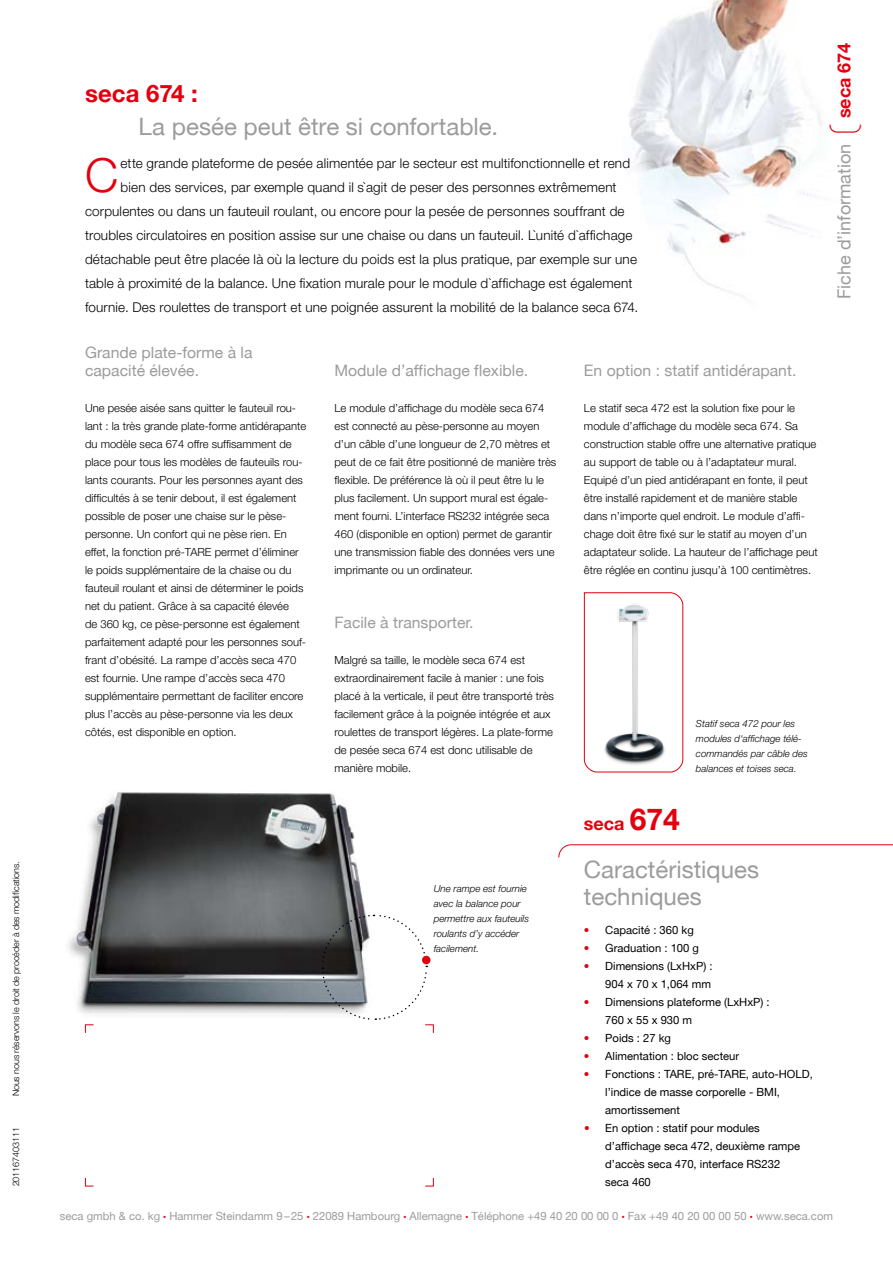
<style>
.page{position:relative;width:893px;height:1263px;background:#fff}
.page>*{position:absolute;margin:0;border:0;box-sizing:border-box;transform-origin:0 0}
.t1{font:300 47.1px "secaglobal";color:#e3000f}
.t2{font:24px/27px "secaglobal";color:#9c9c9c}
.t3{font:700 24px "secaglobal";color:#e3000f}
.t4{font:18px "secaglobal";color:#9c9c9c}
.t5{font:700 18px "secaglobal";color:#e3000f}
.t6{font:15.75px/18px "secaglobal";color:#9c9c9c}
.t7{font:300 13.5px "secaglobal";letter-spacing:.01em;color:#000}
.t8{font:300 11.25px/18px "secaglobal";color:#000}
.t9{font:11.25px/18px "secaglobal";color:#000}
.t10{font:11.25px "secaglobal";color:#9c9c9c}
.t11{font:italic 300 9.75px/15px "secaglobal";color:#000}
.t12{font:300 9px "secaglobal";letter-spacing:-.01em;color:#000}
.s1{font-size:30px}
.s2{color:#e3000f}
.s3{font-size:6px;color:#e3000f}
</style>
<div class="page">
<img style="left:629px;top:0;width:193px;height:298px">
<svg style="left:85px;top:1177px;width:9px;height:10px"></svg>
<svg style="left:425px;top:1177px;width:9px;height:10px"></svg>
<svg style="left:558px;top:844px;width:335px;height:14px"></svg>
<img style="left:68px;top:790px;width:298px;height:243px">
<svg style="left:321px;top:914px;width:113px;height:119px"></svg>
<div style="left:422px;top:956px;width:9px;height:8px;background:#e3000f;border-radius:50%"></div>
<svg style="left:584px;top:592px;width:100px;height:181px"></svg>
<p class="t12" style="left:11px;top:1096px;width:237px;rotate:-90deg">Nous nous réservons le droit de procéder à des modifications.</p>
<p class="t12" style="left:11px;top:1186px;width:61px;rotate:-90deg">201167403111</p>
<h2 class="t3" style="left:85px;top:80px;width:114px">seca 674 :</h2>
<h2 class="t2" style="left:139px;top:113px;width:361px">La pesée peut être si confortable.</h2>
<h1 class="t1" style="left:85px;top:148px;width:35px">C</h1>
<p class="t7" style="left:121px;top:155px;width:511px">ette grande plateforme de pesée alimentée par le secteur est multifonctionnelle et rend</p>
<p class="t7" style="left:121px;top:179px;width:498px">bien des services, par exemple quand il s`agit de peser des personnes extrêmement</p>
<p class="t7" style="left:85px;top:203px;width:541px">corpulentes ou dans un fauteuil roulant, ou encore pour la pesée de personnes souffrant de</p>
<p class="t7" style="left:85px;top:227px;width:549px">troubles circulatoires en position assise sur une chaise ou dans un fauteuil. L`unité d`affichage</p>
<p class="t7" style="left:85px;top:251px;width:553px">détachable peut être placée là où la lecture du poids est la plus pratique, par exemple sur une</p>
<p class="t7" style="left:85px;top:275px;width:549px">table à proximité de la balance. Une fixation murale pour le module d`affichage est également</p>
<p class="t7" style="left:85px;top:299px;width:555px">fournie. Des roulettes de transport et une poignée assurent la mobilité de la balance seca 674.</p>
<h3 class="t6" style="left:85px;top:344px;width:169px">Grande plate-forme à la capacité élevée.</h3>
<p class="t8" style="left:85px;top:399px;width:223px">Une pesée aisée sans quitter le fauteuil rou&shy;lant : la très grande plate-forme antidérapante du modèle seca 674 offre suffisamment de place pour tous les modèles de fauteuils rou&shy;lants courants. Pour les personnes ayant des difficultés à se tenir debout, il est également possible de poser une chaise sur le pèse&shy;personne. Un confort qui ne pèse rien. En effet, la fonction pré-TARE permet d’éliminer le poids supplémentaire de la chaise ou du fauteuil roulant et ainsi de déterminer le poids net du patient. Grâce à sa capacité élevée<br>de 360 kg, ce pèse-personne est également parfaitement adapté pour les personnes souf&shy;frant d’obésité. La rampe d’accès seca 470 est fournie. Une rampe d’accès seca 470 supplémentaire permettant de faciliter encore plus l’accès au pèse-personne via les deux côtés, est disponible en option.</p>
<h3 class="t6" style="left:334px;top:362px;width:195px">Module d’affichage flexible.</h3>
<p class="t8" style="left:334px;top:399px;width:223px">Le module d’affichage du modèle seca 674 est connecté au pèse-personne au moyen d’un câble d’une longueur de 2,70 mètres et peut de ce fait être positionné de manière très flexible. De préférence là où il peut être lu le plus facilement. Un support mural est égale&shy;ment fourni. L’interface RS232 intégrée seca 460 (disponible en option) permet de garantir une transmission fiable des données vers une imprimante ou un ordinateur.</p>
<h3 class="t6" style="left:334px;top:614px;width:141px">Facile à transporter.</h3>
<p class="t8" style="left:334px;top:651px;width:221px">Malgré sa taille, le modèle seca 674 est extraordinairement facile à manier : une fois placé à la verticale, il peut être transporté très facilement grâce à la poignée intégrée et aux roulettes de transport légères. La plate-forme de pesée seca 674 est donc utilisable de manière mobile.</p>
<p class="t11" style="left:434px;top:881px;width:97px">Une rampe est fournie avec la balance pour permettre aux fauteuils roulants d’y accéder facilement.</p>
<h3 class="t6" style="left:584px;top:362px;width:214px">En option : statif antidérapant.</h3>
<p class="t8" style="left:584px;top:399px;width:235px">Le statif seca 472 est la solution fixe pour le module d’affichage du modèle seca 674. Sa construction stable offre une alternative pratique au support de table ou à l’adaptateur mural.<br>Equipé d’un pied antidérapant en fonte, il peut être installé rapidement et de manière stable dans n’importe quel endroit. Le module d’affi&shy;chage doit être fixé sur le statif au moyen d’un adaptateur solide. La hauteur de l’affichage peut être réglée en continu jusqu’à 100 centimètres.</p>
<p class="t11" style="left:696px;top:716px;width:113px">Statif seca 472 pour les modules d‘affichage télé&shy;commandés par câble des balances et toises seca.</p>
<h3 class="t5" style="left:584px;top:813px;width:97px">seca <span class="s1">674</span></h3>
<h2 class="t2" style="left:584px;top:856px;width:177px">Caractéristiques techniques</h2>
<p class="t9" style="left:584px;top:921px;width:111px"><span class="s2">•</span> Capacité : 360 kg</p>
<p class="t9" style="left:584px;top:939px;width:117px"><span class="s2">•</span> Graduation : 100 g</p>
<p class="t9" style="left:584px;top:957px;width:130px;text-align:right"><span class="s2">•</span> Dimensions (LxHxP) :<br>904 x 70 x 1,064 mm</p>
<p class="t9" style="left:605px;top:993px;width:166px;text-indent:-21px"><span class="s2">•</span> Dimensions plateforme (LxHxP) :<br>760 x 55 x 930 m</p>
<p class="t9" style="left:584px;top:1029px;width:89px"><span class="s2">•</span> Poids : 27 kg</p>
<p class="t9" style="left:584px;top:1047px;width:157px"><span class="s2">•</span> Alimentation : bloc secteur</p>
<p class="t9" style="left:605px;top:1065px;width:209px;text-indent:-21px"><span class="s2">•</span> Fonctions : TARE, pré-TARE, auto-HOLD, l’indice de masse corporelle - BMI, amortissement</p>
<p class="t9" style="left:605px;top:1119px;width:196px;text-indent:-21px"><span class="s2">•</span> En option : statif pour modules d’affichage seca 472, deuxième rampe d’accès seca 470, interface RS232 seca 460</p>
<h3 class="t5" style="left:834px;top:118px;width:77px;rotate:-90deg">seca 674</h3>
<h3 class="t4" style="left:834px;top:299px;width:157px;rotate:-90deg">Fiche d’information</h3>
<p class="t10" style="left:60px;top:1210px;width:775px">seca gmbh &amp; co. kg <span class="s3">•</span> Hammer Steindamm 9–25 <span class="s3">•</span> 22089 Hambourg <span class="s3">•</span> Allemagne <span class="s3">•</span> Téléphone +49 40 20 00 00 0 <span class="s3">•</span> Fax +49 40 20 00 00 50 <span class="s3">•</span> www.seca.com</p>
</div>
